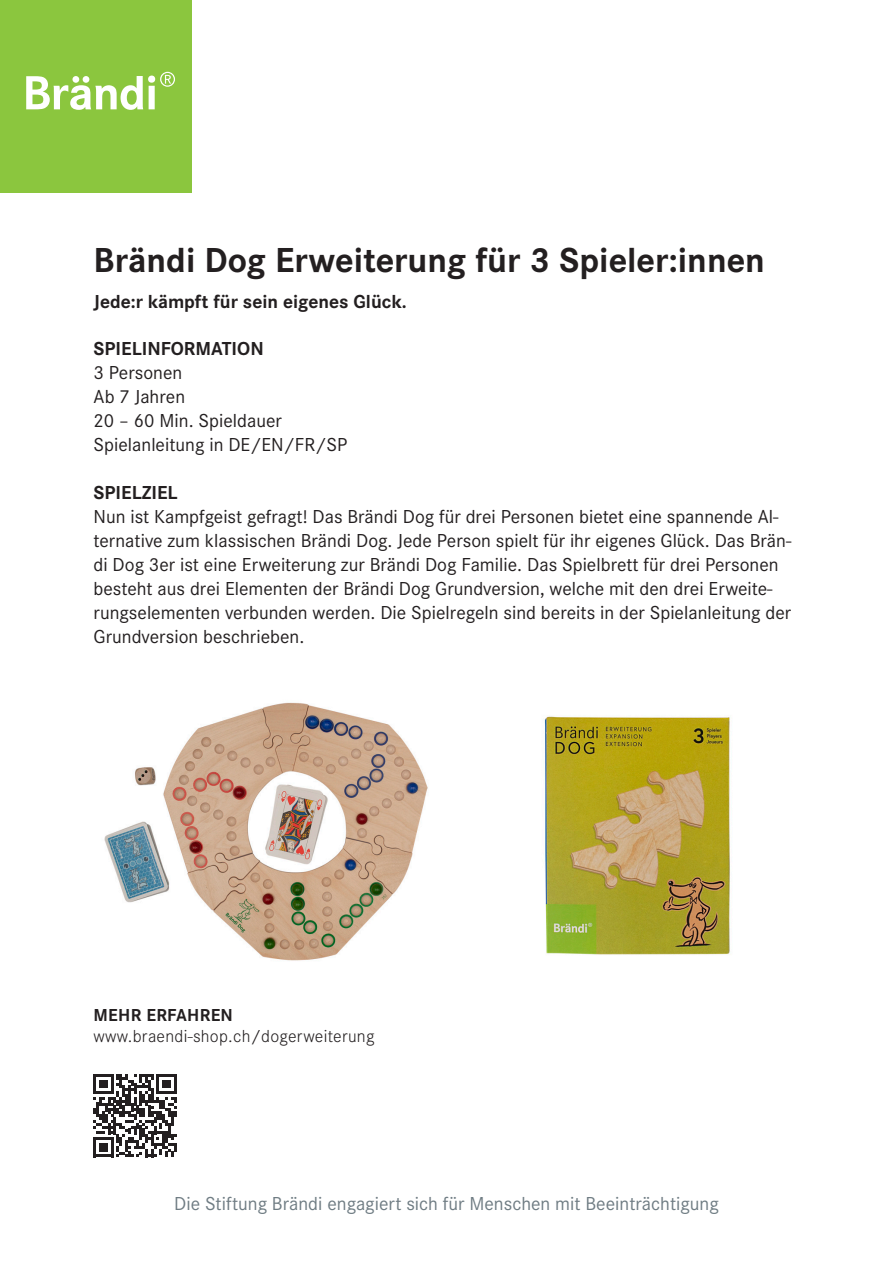
<style>
.page{position:relative;width:893px;height:1263px;background:#fff}
.page>*{position:absolute;margin:0;border:0;box-sizing:border-box;transform-origin:0 0}
.t1{font:700 36px "Corporate S";color:#231f20}
.t2{font:19.5px/24px "Corporate S";color:#231f20}
.t3{font:19.5px "Corporate S";color:#6f7c83}
.t4{font:700 19.5px "Corporate S";color:#231f20}
.t5{font:300 18px "Corporate S";letter-spacing:.015em;color:#231f20}
.t6{font:700 18px "Corporate S";letter-spacing:.015em;color:#231f20}
</style>
<div class="page">
<div style="left:0;top:0;width:191px;height:191px;background:#8bc63e"></div>
<svg style="left:26px;top:72px;width:149px;height:38px"></svg>
<svg style="left:94px;top:1074px;width:83px;height:83px"></svg>
<img style="left:104px;top:702px;width:324px;height:259px">
<img style="left:544px;top:716px;width:186px;height:239px">
<h1 class="t1" style="left:94px;top:239px;width:673px">Brändi Dog Erweiterung für 3 Spieler:innen</h1>
<p class="t4" style="left:94px;top:290px;width:315px">Jede:r kämpft für sein eigenes Glück.</p>
<p class="t4" style="left:94px;top:337px;width:172px">SPIELINFORMATION</p>
<p class="t2" style="left:94px;top:361px;width:255px">3 Personen<br>Ab 7 Jahren<br>20 – 60 Min. Spieldauer<br>Spielanleitung in DE/EN/FR/SP</p>
<p class="t4" style="left:94px;top:481px;width:86px">SPIELZIEL</p>
<p class="t2" style="left:94px;top:505px;width:699px">Nun ist Kampfgeist gefragt! Das Brändi Dog für drei Personen bietet eine spannende Al&shy;ternative zum klassischen Brändi Dog. Jede Person spielt für ihr eigenes Glück. Das Brän&shy;di Dog 3er ist eine Erweiterung zur Brändi Dog Familie. Das Spielbrett für drei Personen besteht aus drei Elementen der Brändi Dog Grundversion, welche mit den drei Erweite&shy;rungselementen verbunden werden. Die Spielregeln sind bereits in der Spielanleitung der Grundversion beschrieben.</p>
<p class="t6" style="left:94px;top:1005px;width:141px">MEHR ERFAHREN</p>
<p class="t5" style="left:94px;top:1026px;width:282px">www.braendi-shop.ch/dogerweiterung</p>
<p class="t3" style="left:174px;top:1192px;width:546px">Die Stiftung Brändi engagiert sich für Menschen mit Beeinträchtigung</p>
</div>
